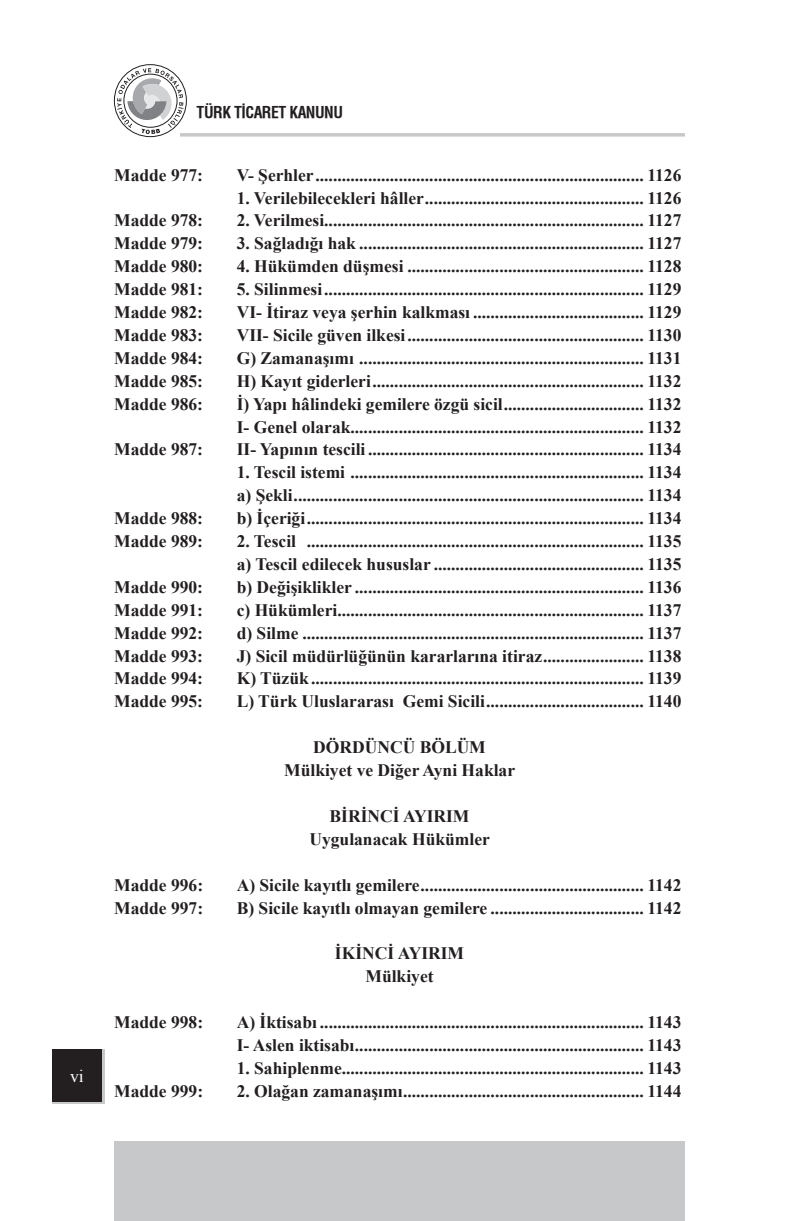
<style>
.page{position:relative;width:809px;height:1221px;background:#fff}
.page>*{position:absolute;margin:0;border:0;box-sizing:border-box;transform-origin:0 0}
.t1{font:700 17.5px/22.9px "Times New Roman";color:#231f20}
.t2{font:17.5px "Times New Roman";color:#fff}
.t3{font:700 15.75px "Helvetica Condens";letter-spacing:-.03em;color:#231f20}
</style>
<div class="page">
<svg style="left:52px;top:1049px;width:52px;height:55px"></svg>
<div style="left:114px;top:1141px;width:571px;height:79px;background:#c7c8ca"></div>
<div style="left:52px;top:1049px;width:50px;height:52px;background:#231f20"></div>
<svg style="left:180px;top:133px;width:505px;height:4px;background:#cdced0"></svg>
<svg style="left:117px;top:68px;width:66px;height:66px"></svg>
<div style="left:114px;top:64px;width:73px;height:73px;border:1px solid #231f20;border-radius:50%"></div>
<p class="t2" style="left:70px;top:1065px;width:15px">vi</p>
<p class="t3" style="left:197px;top:103px;width:148px">TÜRK TİCARET KANUNU</p>
<p class="t1" style="left:114px;top:163px;width:90px">Madde 977:</p>
<p class="t1" style="left:237px;top:163px;width:446px">V- Şerhler........................................................................... 1126</p>
<p class="t1" style="left:237px;top:186px;width:446px">1. Verilebilecekleri hâller.................................................. 1126</p>
<p class="t1" style="left:114px;top:209px;width:90px">Madde 978:</p>
<p class="t1" style="left:237px;top:209px;width:446px">2. Verilmesi......................................................................... 1127</p>
<p class="t1" style="left:114px;top:232px;width:90px">Madde 979:</p>
<p class="t1" style="left:237px;top:232px;width:446px">3. Sağladığı hak ................................................................. 1127</p>
<p class="t1" style="left:114px;top:255px;width:90px">Madde 980:</p>
<p class="t1" style="left:237px;top:255px;width:446px">4. Hükümden düşmesi ...................................................... 1128</p>
<p class="t1" style="left:114px;top:277px;width:90px">Madde 981:</p>
<p class="t1" style="left:237px;top:277px;width:446px">5. Silinmesi......................................................................... 1129</p>
<p class="t1" style="left:114px;top:300px;width:90px">Madde 982:</p>
<p class="t1" style="left:237px;top:300px;width:446px">VI- İtiraz veya şerhin kalkması ....................................... 1129</p>
<p class="t1" style="left:114px;top:323px;width:90px">Madde 983:</p>
<p class="t1" style="left:237px;top:323px;width:446px">VII- Sicile güven ilkesi...................................................... 1130</p>
<p class="t1" style="left:114px;top:346px;width:90px">Madde 984:</p>
<p class="t1" style="left:237px;top:346px;width:446px">G) Zamanaşımı ................................................................. 1131</p>
<p class="t1" style="left:114px;top:369px;width:90px">Madde 985:</p>
<p class="t1" style="left:237px;top:369px;width:446px">H) Kayıt giderleri.............................................................. 1132</p>
<p class="t1" style="left:114px;top:392px;width:90px">Madde 986:</p>
<p class="t1" style="left:237px;top:392px;width:446px">İ) Yapı hâlindeki gemilere özgü sicil................................ 1132<br>I- Genel olarak................................................................... 1132</p>
<p class="t1" style="left:114px;top:438px;width:90px">Madde 987:</p>
<p class="t1" style="left:237px;top:438px;width:446px">II- Yapının tescili ............................................................... 1134</p>
<p class="t1" style="left:237px;top:461px;width:446px">1. Tescil istemi ................................................................... 1134 a) Şekli................................................................................ 1134</p>
<p class="t1" style="left:114px;top:506px;width:90px">Madde 988:</p>
<p class="t1" style="left:237px;top:506px;width:446px">b) İçeriği............................................................................. 1134</p>
<p class="t1" style="left:114px;top:529px;width:90px">Madde 989:</p>
<p class="t1" style="left:237px;top:529px;width:446px">2. Tescil ............................................................................. 1135 a) Tescil edilecek hususlar ................................................ 1135</p>
<p class="t1" style="left:114px;top:575px;width:90px">Madde 990:</p>
<p class="t1" style="left:237px;top:575px;width:446px">b) Değişiklikler .................................................................. 1136</p>
<p class="t1" style="left:114px;top:598px;width:90px">Madde 991:</p>
<p class="t1" style="left:237px;top:598px;width:446px">c) Hükümleri...................................................................... 1137</p>
<p class="t1" style="left:114px;top:621px;width:90px">Madde 992:</p>
<p class="t1" style="left:237px;top:621px;width:446px">d) Silme .............................................................................. 1137</p>
<p class="t1" style="left:114px;top:644px;width:90px">Madde 993:</p>
<p class="t1" style="left:237px;top:644px;width:446px">J) Sicil müdürlüğünün kararlarına itiraz....................... 1138</p>
<p class="t1" style="left:114px;top:667px;width:90px">Madde 994:</p>
<p class="t1" style="left:237px;top:667px;width:446px">K) Tüzük............................................................................ 1139</p>
<p class="t1" style="left:114px;top:690px;width:90px">Madde 995:</p>
<p class="t1" style="left:237px;top:690px;width:446px">L) Türk Uluslararası Gemi Sicili.................................... 1140</p>
<p class="t1" style="left:284px;top:735px;width:232px;text-align:center">DÖRDÜNCÜ BÖLÜM<br>Mülkiyet ve Diğer Ayni Haklar</p>
<p class="t1" style="left:309px;top:804px;width:182px;text-align:center">BİRİNCİ AYIRIM<br>Uygulanacak Hükümler</p>
<p class="t1" style="left:114px;top:873px;width:90px">Madde 996:</p>
<p class="t1" style="left:237px;top:873px;width:446px">A) Sicile kayıtlı gemilere................................................... 1142</p>
<p class="t1" style="left:114px;top:896px;width:90px">Madde 997:</p>
<p class="t1" style="left:237px;top:896px;width:446px">B) Sicile kayıtlı olmayan gemilere ................................... 1142</p>
<p class="t1" style="left:335px;top:941px;width:131px;text-align:center">İKİNCİ AYIRIM<br>Mülkiyet</p>
<p class="t1" style="left:114px;top:1010px;width:90px">Madde 998:</p>
<p class="t1" style="left:237px;top:1010px;width:446px">A) İktisabı .......................................................................... 1143<br>I- Aslen iktisabı.................................................................. 1143</p>
<p class="t1" style="left:237px;top:1056px;width:446px">1. Sahiplenme..................................................................... 1143</p>
<p class="t1" style="left:114px;top:1079px;width:90px">Madde 999:</p>
<p class="t1" style="left:237px;top:1079px;width:446px">2. Olağan zamanaşımı....................................................... 1144</p>
</div>
